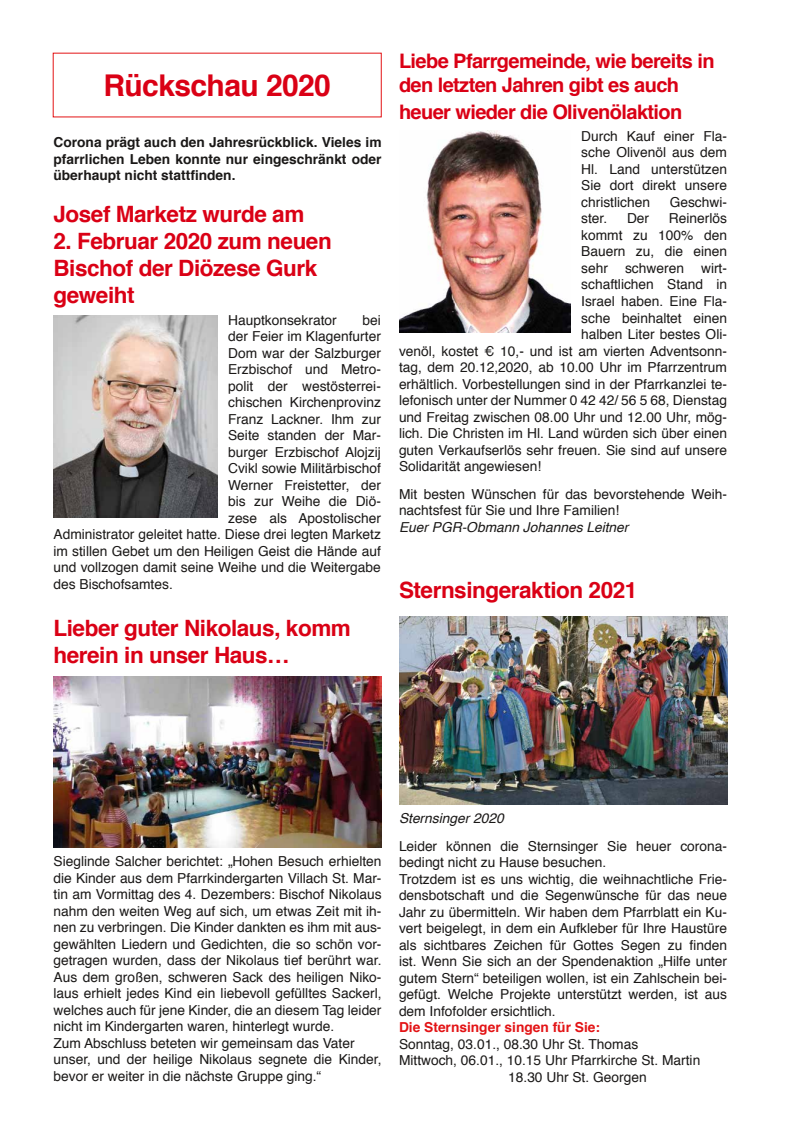
<style>
.page{position:relative;width:798px;height:1134px;background:#fff}
.page>*{position:absolute;margin:0;border:0;box-sizing:border-box;transform-origin:0 0}
.t1{font:700 30px "Helvetica";letter-spacing:-.02em;color:#da0015}
.t2{font:700 22.5px/27px "Helvetica";letter-spacing:-.02em;color:#da0015}
.t3{font:700 20px/24px "Helvetica";letter-spacing:-.03em;color:#da0015}
.t4{font:13.75px/16.5px "Helvetica";color:#1a1817}
.t5{font:700 13.75px/16.5px "Helvetica";color:#1a1817;text-align:justify}
.t6{font:italic 13.75px "Helvetica";color:#1a1817}
.t7{font:700 13.75px "Helvetica";color:#e31315}
</style>
<div class="page">
<img style="left:53px;top:315px;width:164px;height:202px">
<img style="left:53px;top:676px;width:328px;height:172px">
<img style="left:399px;top:131px;width:171px;height:202px">
<img style="left:399px;top:616px;width:327px;height:188px">
<h1 class="t1" style="left:103px;top:62px;width:229px">Rückschau 2020</h1>
<p class="t5" style="left:53px;top:134px;width:329px">Corona prägt auch den Jahresrückblick. Vieles im pfarrlichen Leben konnte nur eingeschränkt oder überhaupt nicht stattfinden.</p>
<h2 class="t2" style="left:53px;top:201px;width:252px">Josef Marketz wurde am</h2>
<h2 class="t2" style="left:53px;top:228px;width:280px">2. Februar 2020 zum neuen<br>Bischof der Diözese Gurk geweiht</h2>
<p class="t4" style="left:228px;top:312px;width:110px">Hauptkonsekrator</p>
<p class="t4" style="left:362px;top:312px;width:20px">bei</p>
<p class="t4" style="left:228px;top:328px;width:154px">der Feier im Klagenfurter</p>
<p class="t4" style="left:228px;top:345px;width:154px">Dom war der Salzburger</p>
<p class="t4" style="left:228px;top:361px;width:154px">Erzbischof und Metro-</p>
<p class="t4" style="left:228px;top:378px;width:154px">polit der westösterrei-</p>
<p class="t4" style="left:228px;top:394px;width:154px">chischen Kirchenprovinz</p>
<p class="t4" style="left:228px;top:411px;width:154px">Franz Lackner. Ihm zur</p>
<p class="t4" style="left:228px;top:427px;width:154px">Seite standen der Mar-</p>
<p class="t4" style="left:228px;top:444px;width:154px">burger Erzbischof Alojzij</p>
<p class="t4" style="left:228px;top:460px;width:154px">Cvikl sowie Militärbischof</p>
<p class="t4" style="left:228px;top:477px;width:154px">Werner Freistetter, der</p>
<p class="t4" style="left:228px;top:493px;width:154px">bis zur Weihe die Diö-</p>
<p class="t4" style="left:228px;top:510px;width:154px">zese als Apostolischer</p>
<p class="t4" style="left:53px;top:526px;width:329px">Administrator geleitet hatte. Diese drei legten Marketz</p>
<p class="t4" style="left:53px;top:543px;width:329px">im stillen Gebet um den Heiligen Geist die Hände auf</p>
<p class="t4" style="left:53px;top:559px;width:329px">und vollzogen damit seine Weihe und die Weitergabe</p>
<p class="t4" style="left:53px;top:576px;width:121px">des Bischofsamtes.</p>
<h2 class="t2" style="left:53px;top:615px;width:299px">Lieber guter Nikolaus, komm herein in unser Haus…</h2>
<h3 class="t3" style="left:399px;top:50px;width:317px">Liebe Pfarrgemeinde, wie bereits in den letzten Jahren gibt es auch</h3>
<h3 class="t3" style="left:399px;top:101px;width:285px">heuer wieder die Olivenölaktion</h3>
<p class="t4" style="left:581px;top:128px;width:147px;text-align:justify">Durch Kauf einer Fla&shy;sche Olivenöl aus dem Hl. Land unterstützen Sie dort direkt unsere christlichen</p>
<p class="t4" style="left:669px;top:194px;width:59px">Geschwi-</p>
<p class="t4" style="left:581px;top:211px;width:27px">ster.</p>
<p class="t4" style="left:626px;top:211px;width:24px">Der</p>
<p class="t4" style="left:668px;top:211px;width:60px">Reinerlös</p>
<p class="t4" style="left:581px;top:227px;width:147px">kommt zu 100% den</p>
<p class="t4" style="left:581px;top:244px;width:147px">Bauern zu, die einen</p>
<p class="t4" style="left:581px;top:260px;width:147px">sehr schweren wirt-</p>
<p class="t4" style="left:581px;top:277px;width:147px">schaftlichen Stand in</p>
<p class="t4" style="left:581px;top:293px;width:147px">Israel haben. Eine Fla-</p>
<p class="t4" style="left:581px;top:310px;width:147px">sche beinhaltet einen</p>
<p class="t4" style="left:581px;top:326px;width:147px">halben Liter bestes Oli-</p>
<p class="t4" style="left:399px;top:343px;width:329px">venöl, kostet € 10,- und ist am vierten Adventsonn-</p>
<p class="t4" style="left:399px;top:359px;width:329px">tag, dem 20.12,2020, ab 10.00 Uhr im Pfarrzentrum</p>
<p class="t4" style="left:399px;top:376px;width:329px">erhältlich. Vorbestellungen sind in der Pfarrkanzlei te-</p>
<p class="t4" style="left:399px;top:392px;width:329px">lefonisch unter der Nummer 0 42 42/ 56 5 68, Dienstag</p>
<p class="t4" style="left:399px;top:409px;width:329px">und Freitag zwischen 08.00 Uhr und 12.00 Uhr, mög-</p>
<p class="t4" style="left:399px;top:425px;width:329px">lich. Die Christen im Hl. Land würden sich über einen</p>
<p class="t4" style="left:399px;top:442px;width:329px">guten Verkaufserlös sehr freuen. Sie sind auf unsere</p>
<p class="t4" style="left:399px;top:458px;width:144px">Solidarität angewiesen!</p>
<p class="t4" style="left:399px;top:486px;width:329px">Mit besten Wünschen für das bevorstehende Weih&shy;nachtsfest für Sie und Ihre Familien!</p>
<p class="t6" style="left:399px;top:516px;width:231px">Euer PGR-Obmann Johannes Leitner</p>
<h2 class="t2" style="left:399px;top:577px;width:240px">Sternsingeraktion 2021</h2>
<p class="t4" style="left:53px;top:854px;width:329px">Sieglinde Salcher berichtet: „Hohen Besuch erhielten die Kinder aus dem Pfarrkindergarten Villach St. Mar&shy;tin am Vormittag des 4. Dezembers: Bischof Nikolaus nahm den weiten Weg auf sich, um etwas Zeit mit ih&shy;nen zu verbringen. Die Kinder dankten es ihm mit aus&shy;gewählten Liedern und Gedichten, die so schön vor&shy;getragen wurden, dass der Nikolaus tief berührt war.<br>Aus dem großen, schweren Sack des heiligen Niko&shy;laus erhielt jedes Kind ein liebevoll gefülltes Sackerl, welches auch für jene Kinder, die an diesem Tag leider nicht im Kindergarten waren, hinterlegt wurde.<br>Zum Abschluss beteten wir gemeinsam das Vater unser, und der heilige Nikolaus segnete die Kinder, bevor er weiter in die nächste Gruppe ging.“</p>
<p class="t6" style="left:399px;top:807px;width:106px">Sternsinger 2020</p>
<p class="t4" style="left:399px;top:838px;width:329px">Leider können die Sternsinger Sie heuer corona&shy;bedingt nicht zu Hause besuchen.<br>Trotzdem ist es uns wichtig, die weihnachtliche Frie&shy;densbotschaft und die Segenwünsche für das neue Jahr zu übermitteln. Wir haben dem Pfarrblatt ein Ku&shy;vert beigelegt, in dem ein Aufkleber für Ihre Haustüre als sichtbares Zeichen für Gottes Segen zu finden ist. Wenn Sie sich an der Spendenaktion „Hilfe unter gutem Stern“ beteiligen wollen, ist ein Zahlschein bei&shy;gefügt. Welche Projekte unterstützt werden, ist aus dem Infofolder ersichtlich.</p>
<p class="t7" style="left:399px;top:1016px;width:202px">Die Sternsinger singen für Sie:</p>
<p class="t4" style="left:399px;top:1036px;width:240px">Sonntag, 03.01., 08.30 Uhr St. Thomas</p>
<p class="t4" style="left:399px;top:1052px;width:303px">Mittwoch, 06.01., 10.15 Uhr Pfarrkirche St. Martin</p>
<p class="t4" style="left:508px;top:1069px;width:140px">18.30 Uhr St. Georgen</p>
</div>
